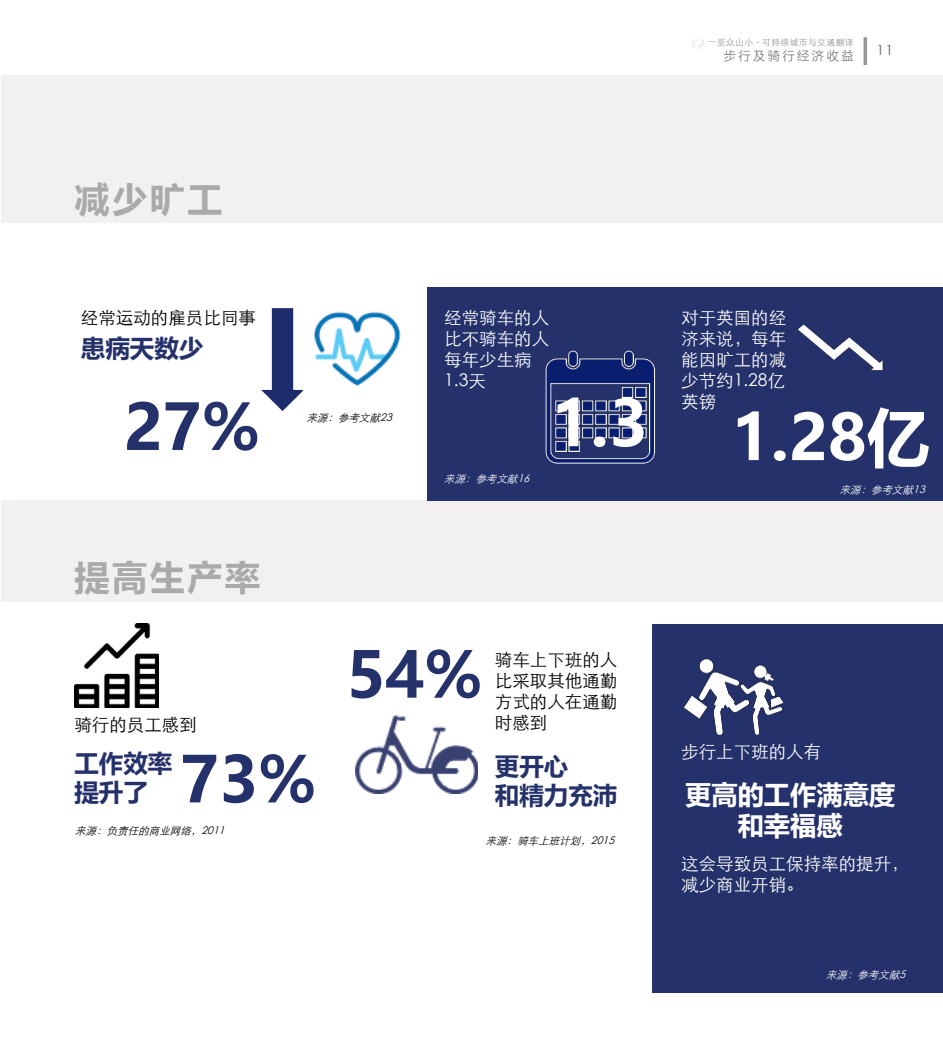
<style>
.page{position:relative;width:943px;height:1042px;background:#fff}
.page>*{position:absolute;margin:0;border:0;box-sizing:border-box;transform-origin:0 0}
.t1{font:700 63px "Microsoft Ya Hei";color:#24316b}
.t2{font:700 63px "Microsoft Ya Hei";color:#fff}
.t3{font:700 35px "Microsoft Ya Hei";letter-spacing:.075em;color:#aaa}
.t4{font:700 26.25px/31.5px "Microsoft Ya Hei";color:#fff;text-align:center}
.t5{font:700 24.5px "Microsoft Ya Hei";color:#24316b}
.t6{font:17.5px/21px "ST Xihei";color:#fff;text-align:justify}
.t7{font:17.5px/21px "ST Xihei";color:#000;text-align:justify}
.t8{font:14px "ST Xihei";color:#646464}
.t9{font:300 12.25px "Microsoft Ya Hei";letter-spacing:.2em;color:#646464}
.t10{font:italic 10.5px "ST Xihei";color:#000}
.t11{font:italic 10.5px "ST Xihei";color:#fff}
.t12{font:8.75px "ST Xihei";letter-spacing:.05em;color:#969696}
</style>
<div class="page">
<svg style="left:863px;top:37px;width:4px;height:28px"></svg>
<svg style="left:693px;top:39px;width:11px;height:10px"></svg>
<svg style="left:261px;top:308px;width:42px;height:102px"></svg>
<img style="left:314px;top:311px;width:87px;height:75px">
<div style="left:1px;top:75px;width:942px;height:148px;background:#f3f0f1"></div>
<div style="left:1px;top:500px;width:942px;height:101px;background:#f3f0f1"></div>
<div style="left:427px;top:287px;width:516px;height:213px;background:#24316b"></div>
<div style="left:652px;top:624px;width:291px;height:368px;background:#24316b"></div>
<img style="left:545px;top:350px;width:111px;height:114px">
<img style="left:797px;top:324px;width:86px;height:47px">
<img style="left:74px;top:623px;width:85px;height:84px">
<img style="left:355px;top:715px;width:123px;height:78px">
<img style="left:683px;top:658px;width:101px;height:78px">
<p class="t12" style="left:707px;top:36px;width:147px">一览众山小 - 可持续城市与交通翻译</p>
<p class="t9" style="left:723px;top:47px;width:131px">步行及骑行经济收益</p>
<p class="t8" style="left:876px;top:40px;width:18px">11</p>
<p class="t3" style="left:74px;top:174px;width:149px">减少旷工</p>
<p class="t7" style="left:81px;top:306px;width:177px">经常运动的雇员比同事</p>
<p class="t5" style="left:81px;top:331px;width:124px">患病天数少</p>
<p class="t1" style="left:124px;top:383px;width:138px">27%</p>
<p class="t3" style="left:74px;top:553px;width:187px">提高生产率</p>
<p class="t7" style="left:74px;top:713px;width:124px">骑行的员工感到</p>
<p class="t10" style="left:307px;top:409px;width:91px">来源：参考文献23</p>
<p class="t6" style="left:444px;top:306px;width:107px">经常骑车的人比不骑车的人每年少生病</p>
<p class="t6" style="left:444px;top:369px;width:43px">1.3天</p>
<p class="t11" style="left:444px;top:471px;width:91px">来源：参考文献16</p>
<p class="t6" style="left:681px;top:306px;width:106px">对于英国的经济来说，每年能因旷工的减少节约1.28亿英镑</p>
<p class="t2" style="left:551px;top:379px;width:97px">1.3</p>
<p class="t2" style="left:732px;top:393px;width:199px">1.28亿</p>
<p class="t11" style="left:839px;top:482px;width:91px">来源：参考文献13</p>
<p class="t1" style="left:346px;top:631px;width:138px">54%</p>
<p class="t7" style="left:495px;top:647px;width:124px">骑车上下班的人比采取其他通勤方式的人在通勤时感到</p>
<p class="t5" style="left:74px;top:746px;width:99px">工作效率</p>
<p class="t5" style="left:74px;top:775px;width:75px">提升了</p>
<p class="t1" style="left:180px;top:736px;width:138px">73%</p>
<p class="t10" style="left:75px;top:822px;width:155px">来源：负责任的商业网络，2011</p>
<p class="t5" style="left:495px;top:749px;width:75px">更开心</p>
<p class="t5" style="left:495px;top:778px;width:124px">和精力充沛</p>
<p class="t10" style="left:486px;top:832px;width:134px">来源：骑车上班计划，2015</p>
<p class="t6" style="left:681px;top:740px;width:141px">步行上下班的人有</p>
<p class="t4" style="left:685px;top:777px;width:211px">更高的工作满意度和幸福感</p>
<p class="t6" style="left:681px;top:851px;width:229px">这会导致员工保持率的提升，减少商业开销。</p>
<p class="t11" style="left:826px;top:967px;width:85px">来源：参考文献5</p>
</div>
